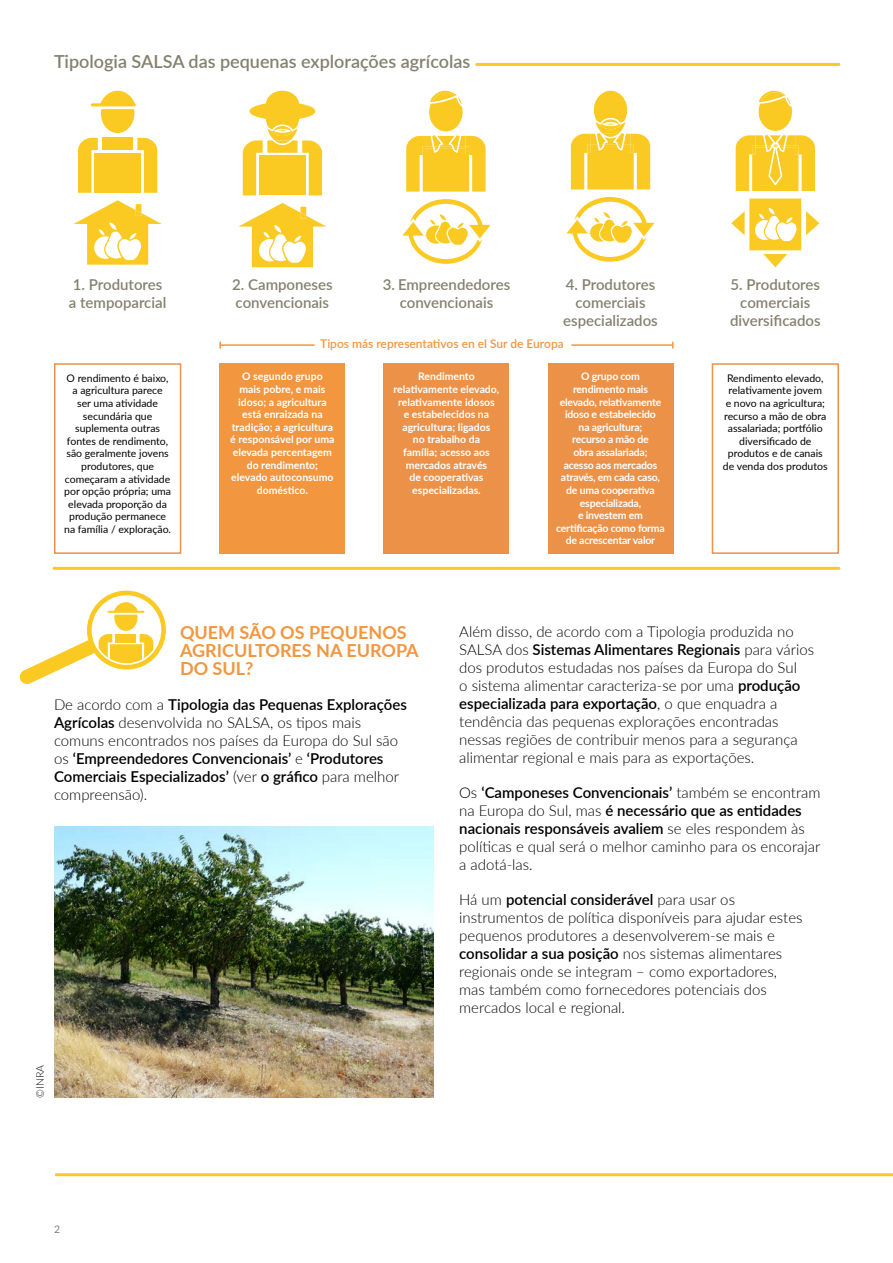
<style>
.page{position:relative;width:893px;height:1263px;background:#fff}
.page>*{position:absolute;margin:0;border:0;box-sizing:border-box;transform-origin:0 0}
.t1{font:600 18px "Lato";color:#84816f}
.t2{font:700 18px/18px "Lato";color:#f2963f}
.t3{font:300 15px/18px "Lato";color:#000}
.t4{font:600 15px/18px "Lato";color:#84816f;text-align:center}
.t5{font:600 12px "Lato";color:#f2963f}
.t6{font:700 10.5px/12.6px "Lato";letter-spacing:-.005em;color:#fff;text-align:center}
.t7{font:10.5px/12.6px "Lato";color:#000;text-align:center}
.t8{font:300 10.5px "Lato";color:#000}
.t9{font:10.5px "Lato";color:#84816f}
.s1{font-weight:600}
</style>
<div class="page">
<svg style="left:74px;top:200px;width:88px;height:65px"></svg>
<svg style="left:78px;top:91px;width:79px;height:102px"></svg>
<svg style="left:238px;top:203px;width:88px;height:64px"></svg>
<svg style="left:243px;top:91px;width:79px;height:104px"></svg>
<svg style="left:406px;top:90px;width:79px;height:102px"></svg>
<svg style="left:402px;top:199px;width:89px;height:65px"></svg>
<svg style="left:571px;top:91px;width:79px;height:98px"></svg>
<svg style="left:566px;top:197px;width:89px;height:65px"></svg>
<svg style="left:736px;top:90px;width:79px;height:101px"></svg>
<svg style="left:731px;top:199px;width:88px;height:68px"></svg>
<div style="left:54px;top:363px;width:127px;height:191px;border:2px solid #ec9148"></div>
<div style="left:220px;top:363px;width:125px;height:191px;background:#f2963f"></div>
<div style="left:384px;top:363px;width:125px;height:191px;background:#ec9148"></div>
<div style="left:548px;top:363px;width:125px;height:191px;background:#ec9148"></div>
<div style="left:712px;top:363px;width:127px;height:191px;border:2px solid #ec9148"></div>
<hr style="left:54px;top:567px;width:785px;height:3px;background:#faca22">
<svg style="left:19px;top:590px;width:147px;height:94px"></svg>
<hr style="left:477px;top:63px;width:362px;height:3px;background:#faca22">
<img style="left:55px;top:826px;width:379px;height:272px">
<hr style="left:56px;top:1173px;width:837px;height:3px;background:#faca22">
<hr style="left:220px;top:344px;width:95px;height:2px;background:#f2963f">
<hr style="left:571px;top:344px;width:102px;height:2px;background:#f2963f">
<p class="t1" style="left:54px;top:49px;width:418px">Tipologia SALSA das pequenas explorações agrícolas</p>
<p class="t4" style="left:69px;top:275px;width:99px;text-align:left">1. Produtores a tempoparcial</p>
<p class="t4" style="left:232px;top:275px;width:102px;text-align:left">2. Camponeses convencionais</p>
<p class="t4" style="left:383px;top:275px;width:129px">3. Empreendedores convencionais</p>
<p class="t4" style="left:563px;top:275px;width:96px">4. Produtores comerciais especializados</p>
<p class="t4" style="left:730px;top:275px;width:92px">5. Produtores comerciais diversificados</p>
<p class="t5" style="left:320px;top:335px;width:245px">Tipos más representativos en el Sur de Europa</p>
<p class="t7" style="left:64px;top:371px;width:108px">O rendimento é baixo, a agricultura parece<br>ser uma atividade secundária que suplementa outras fontes de rendimento, são geralmente jovens produtores, que começaram a atividade por opção própria; uma elevada proporção da produção permanece na família / exploração.</p>
<p class="t6" style="left:230px;top:370px;width:106px">O segundo grupo mais pobre, e mais idoso; a agricultura está enraizada na tradição; a agricultura é responsável por uma elevada percentagem do rendimento; elevado autoconsumo doméstico.</p>
<p class="t6" style="left:394px;top:370px;width:107px">Rendimento relativamente elevado, relativamente idosos<br>e estabelecidos na agricultura; ligados<br>no trabalho da<br>família; acesso aos mercados através<br>de cooperativas especializadas.</p>
<p class="t6" style="left:556px;top:370px;width:110px">O grupo com rendimento mais elevado, relativamente idoso e estabelecido<br>na agricultura;<br>recurso a mão de<br>obra assalariada;<br>acesso aos mercados através, em cada caso, de uma cooperativa especializada,<br>e investem em certificação como forma de acrescentar valor</p>
<p class="t7" style="left:723px;top:371px;width:106px">Rendimento elevado, relativamente jovem<br>e novo na agricultura; recurso a mão de obra assalariada; portfólio diversificado de produtos e de canais de venda dos produtos</p>
<p class="t2" style="left:180px;top:623px;width:240px">QUEM SÃO OS PEQUENOS<br>AGRICULTORES NA EUROPA<br>DO SUL?</p>
<p class="t3" style="left:54px;top:695px;width:354px">De acordo com a <span class="s1">Tipologia das Pequenas Explorações Agrícolas</span> desenvolvida no SALSA, os tipos mais comuns encontrados nos países da Europa do Sul são os <span class="s1">‘Empreendedores Convencionais’</span> e <span class="s1">‘Produtores Comerciais Especializados’</span> (ver <span class="s1">o gráfico</span> para melhor compreensão).</p>
<p class="t8" style="left:33px;top:1098px;width:34px;rotate:-90deg">©INRA</p>
<p class="t3" style="left:459px;top:622px;width:356px">Além disso, de acordo com a Tipologia produzida no SALSA dos <span class="s1">Sistemas Alimentares Regionais</span> para vários dos produtos estudadas nos países da Europa do Sul<br>o sistema alimentar caracteriza-se por uma <span class="s1">produção especializada para exportação</span>, o que enquadra a tendência das pequenas explorações encontradas nessas regiões de contribuir menos para a segurança alimentar regional e mais para as exportações.</p>
<p class="t3" style="left:459px;top:783px;width:363px">Os <span class="s1">‘Camponeses Convencionais’</span> também se encontram na Europa do Sul, mas <span class="s1">é necessário que as entidades nacionais responsáveis avaliem</span> se eles respondem às políticas e qual será o melhor caminho para os encorajar a adotá-las.</p>
<p class="t3" style="left:459px;top:890px;width:345px">Há um <span class="s1">potencial considerável</span> para usar os instrumentos de política disponíveis para ajudar estes pequenos produtores a desenvolverem-se mais e <span class="s1">consolidar a sua posição</span> nos sistemas alimentares regionais onde se integram – como exportadores, mas também como fornecedores potenciais dos mercados local e regional.</p>
<p class="t9" style="left:54px;top:1222px;width:8px">2</p>
</div>
